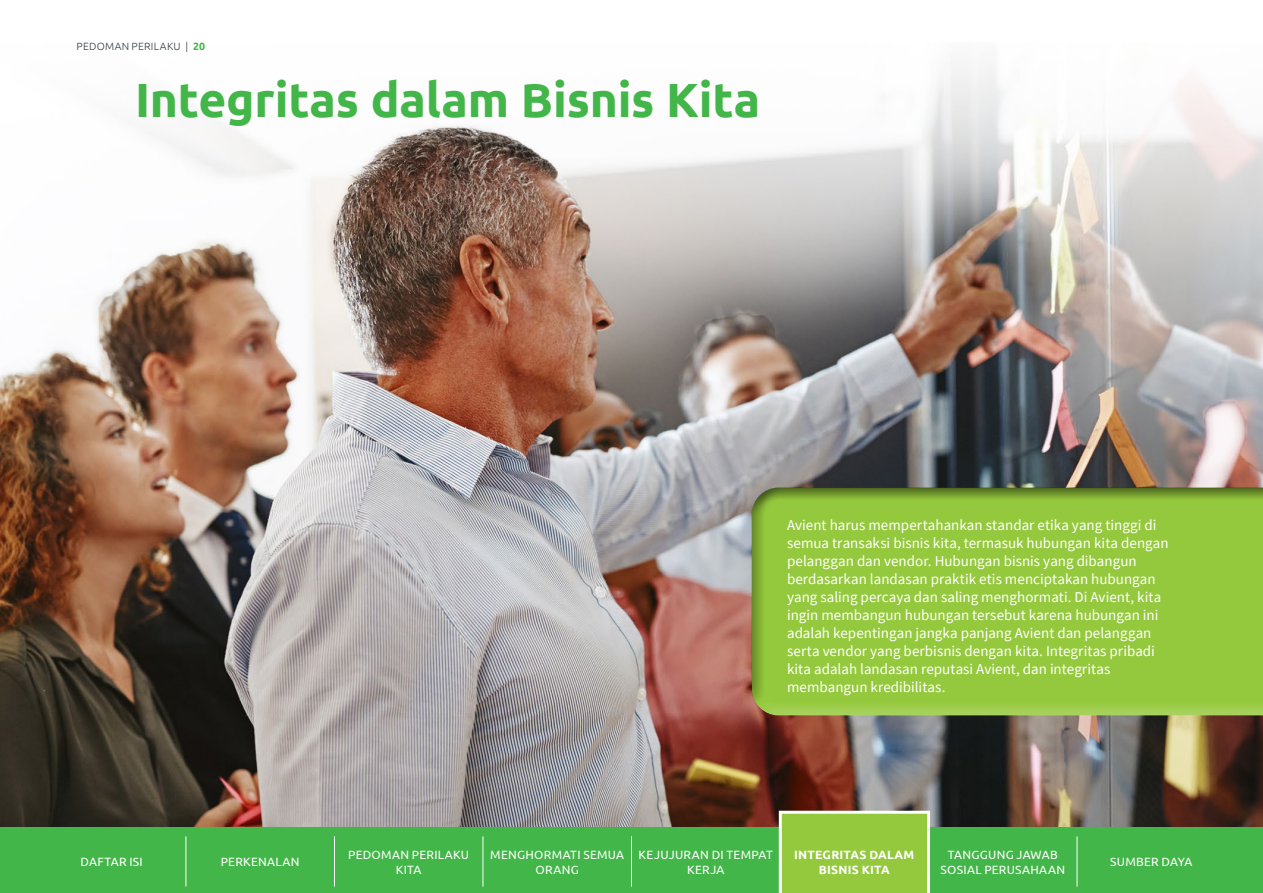
<style>
.page{position:relative;width:1263px;height:893px;background:#fff}
.page>*{position:absolute;margin:0;border:0;box-sizing:border-box;transform-origin:0 0}
.t1{font:700 48px "Ubuntu";letter-spacing:-.005em;color:#43b649}
.t2{font:15px/18px "Source Sans Pro";color:#fff}
.t3{font:12px/15px "Ubuntu";letter-spacing:.025em;color:#fff;text-align:center}
.t4{font:700 12px/15px "Ubuntu";letter-spacing:.02em;color:#fff;text-align:center}
.t5{font:300 10.5px "Ubuntu";letter-spacing:.025em;color:#313d44}
.s1{font-weight:700;color:#43b649}
</style>
<div class="page">
<img style="left:0;top:62px;width:1263px;height:765px">
<div style="left:746px;top:494px;width:517px;height:222px;background:#a3d058"></div>
<div style="left:738px;top:475px;width:525px;height:234px;background:#000;opacity:.75"></div>
<div style="left:0;top:827px;width:1263px;height:66px;background:#43b649"></div>
<svg style="left:777px;top:809px;width:154px;height:84px;background:#99c949"></svg>
<hr style="left:186px;top:836px;width:1px;height:50px;background:#fff">
<hr style="left:334px;top:836px;width:1px;height:50px;background:#fff">
<hr style="left:483px;top:836px;width:1px;height:50px;background:#fff">
<hr style="left:631px;top:836px;width:1px;height:50px;background:#fff">
<hr style="left:780px;top:836px;width:1px;height:50px;background:#fff">
<hr style="left:928px;top:836px;width:1px;height:50px;background:#fff">
<hr style="left:1077px;top:836px;width:1px;height:50px;background:#fff">
<p class="t5" style="left:77px;top:40px;width:130px">PEDOMAN PERILAKU | <span class="s1">20</span></p>
<h1 class="t1" style="left:135px;top:71px;width:627px">Integritas dalam Bisnis Kita</h1>
<p class="t2" style="left:787px;top:516px;width:383px">Avient harus mempertahankan standar etika yang tinggi di semua transaksi bisnis kita, termasuk hubungan kita dengan pelanggan dan vendor. Hubungan bisnis yang dibangun berdasarkan landasan praktik etis menciptakan hubungan yang saling percaya dan saling menghormati. Di Avient, kita ingin membangun hubungan tersebut karena hubungan ini adalah kepentingan jangka panjang Avient dan pelanggan serta vendor yang berbisnis dengan kita. Integritas pribadi kita adalah landasan reputasi Avient, dan integritas membangun kredibilitas.</p>
<p class="t3" style="left:80px;top:854px;width:64px">DAFTAR ISI</p>
<p class="t3" style="left:221px;top:854px;width:80px">PERKENALAN</p>
<p class="t3" style="left:348px;top:846px;width:123px">PEDOMAN PERILAKU<br>KITA</p>
<p class="t3" style="left:490px;top:846px;width:135px">MENGHORMATI SEMUA<br>ORANG</p>
<p class="t3" style="left:639px;top:846px;width:136px">KEJUJURAN DI TEMPAT<br>KERJA</p>
<p class="t4" style="left:794px;top:847px;width:122px">INTEGRITAS DALAM<br>BISNIS KITA</p>
<p class="t3" style="left:940px;top:846px;width:126px">TANGGUNG JAWAB<br>SOSIAL PERUSAHAAN</p>
<p class="t3" style="left:1110px;top:854px;width:84px">SUMBER DAYA</p>
</div>
